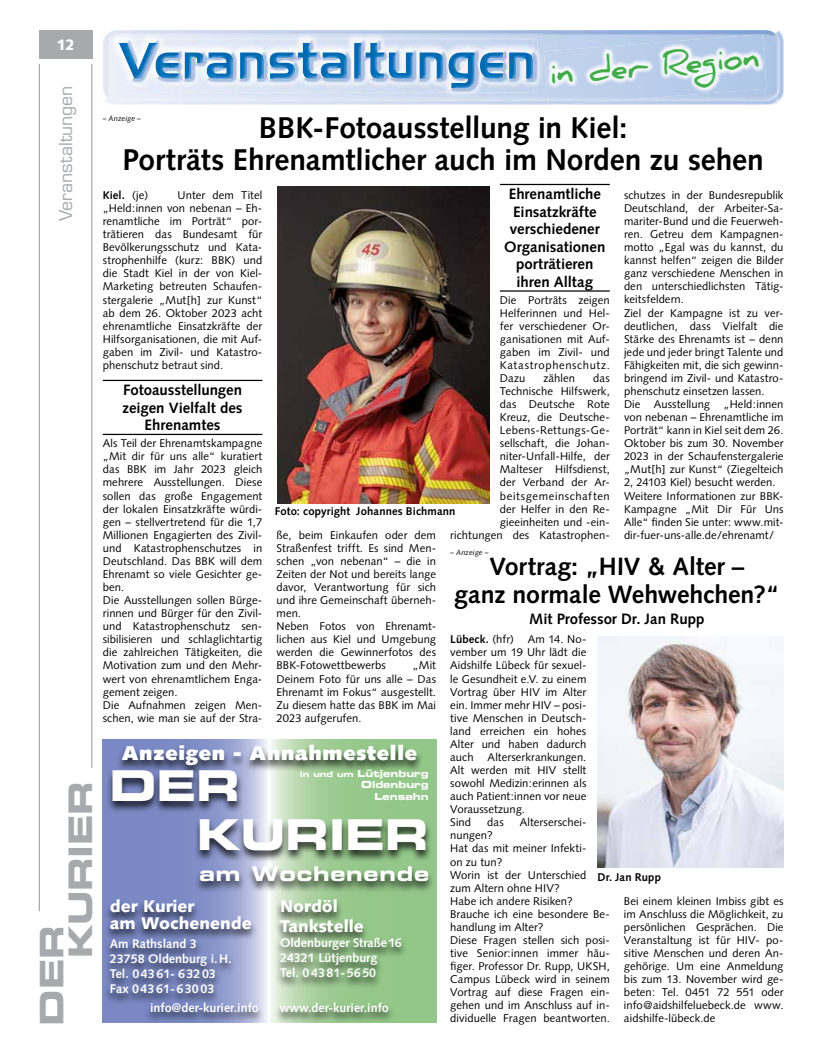
<style>
.page{position:relative;width:819px;height:1053px;background:#fff}
.page>*{position:absolute;margin:0;border:0;box-sizing:border-box;transform-origin:0 0}
.t1{font:42.5px/48.6px "Eurostile LT Std Bold Ex 2";letter-spacing:-.01em;color:#fff}
.t2{font:32.5px/28.9px "Eurostile LT Std Bold Ex 2";letter-spacing:-.01em;color:#a7a9ac}
.t3{font:700 31.25px "Daniel";color:#41ad49}
.t4{font:700 30px/32.5px "Syntax LT Std";letter-spacing:-.005em;color:#000;text-align:center}
.t5{font:700 25px/27.5px "Syntax LT Std";letter-spacing:-.005em;color:#000;text-align:center}
.t6{font:20.25px "Eurostile LT Std Bold Ex 2";letter-spacing:.04em;color:#fff}
.t7{font:900 20px "Syntax LT Std";letter-spacing:.04em;color:#fff}
.t8{font:17.5px "Eurostile LT Std";letter-spacing:-.005em;color:#a7a9ac}
.t9{font:900 16.88px/19.4px "Syntax LT Std";color:#fff}
.t10{font:700 15px/17.5px "Syntax";color:#000;text-align:center}
.t11{font:700 15px "Syntax LT Std";letter-spacing:-.005em;color:#000}
.t12{font:900 15px "Syntax LT Std";color:#fff}
.t13{font:700 12.5px/15px "Syntax LT Std";color:#fff}
.t14{font:11.25px/13px "Syntax";letter-spacing:.005em;color:#000}
.t15{font:700 11.25px "Syntax LT Std";letter-spacing:.01em;color:#000}
.t16{font:700 11.25px "Syntax";color:#000}
.t17{font:9.75px/11.6px "Eurostile LT Std Bold Ex 2";color:#fff;text-align:right}
.t18{font:italic 7.5px "Syntax LT Std";letter-spacing:.01em;color:#000}
.s1{font-weight:400}
.s2{font-weight:700}
.s3{font-size:8.12px}
</style>
<div class="page">
<hr style="left:39px;top:64px;width:1px;height:847px;background:#939598">
<hr style="left:92px;top:64px;width:1px;height:703px;background:#939598">
<div style="left:39px;top:30px;width:53px;height:29px;background:#a7a9ac"></div>
<svg style="left:103px;top:739px;width:333px;height:283px;background:#99b7af"></svg>
<div style="left:274px;top:898px;width:133px;height:90px;background:#000;opacity:.75"></div>
<div style="left:116px;top:743px;width:307px;height:34px;background:#000;opacity:.75"></div>
<div style="left:104px;top:898px;width:153px;height:106px;background:#000;opacity:.75"></div>
<div style="left:144px;top:1001px;width:250px;height:21px;background:#000;opacity:.75"></div>
<div style="left:106px;top:769px;width:326px;height:93px;background:#000;opacity:.75"></div>
<div style="left:194px;top:864px;width:241px;height:29px;background:#000;opacity:.75"></div>
<img style="left:106px;top:30px;width:677px;height:75px">
<img style="left:778px;top:39px;width:2px;height:54px">
<img style="left:103px;top:39px;width:1px;height:52px">
<img style="left:104px;top:37px;width:1px;height:56px">
<img style="left:105px;top:30px;width:672px;height:71px">
<img style="left:109px;top:33px;width:434px;height:65px">
<img style="left:125px;top:39px;width:412px;height:54px">
<img style="left:125px;top:39px;width:408px;height:53px">
<img style="left:125px;top:43px;width:408px;height:45px">
<img style="left:547px;top:102px;width:63px;height:3px">
<img style="left:547px;top:101px;width:64px;height:1px">
<img style="left:544px;top:34px;width:222px;height:67px">
<hr style="left:103px;top:380px;width:159px;height:1px;background:#000">
<hr style="left:103px;top:434px;width:159px;height:1px;background:#000">
<img style="left:278px;top:186px;width:211px;height:317px">
<img style="left:597px;top:636px;width:186px;height:231px">
<hr style="left:500px;top:184px;width:109px;height:1px;background:#000">
<hr style="left:500px;top:290px;width:109px;height:1px;background:#000">
<p class="t12" style="left:57px;top:36px;width:20px">12</p>
<p class="t8" style="left:55px;top:221px;width:137px;rotate:-90deg">Veranstaltungen</p>
<p class="t2" style="left:37px;top:958px;width:179px;text-indent:-67px;rotate:-90deg">DER<br>KURIER</p>
<p class="t3" style="left:548px;top:56px;width:212px;rotate:-5deg">in der Region</p>
<p class="t4" style="left:122px;top:111px;width:643px">BBK-Fotoausstellung in Kiel:<br>Porträts Ehrenamtlicher auch im Norden zu sehen</p>
<p class="t10" style="left:504px;top:185px;width:103px">Ehrenamtliche<br>Einsatzkräfte verschiedener<br>Organisationen porträtieren ihren Alltag</p>
<p class="t14" style="left:500px;top:293px;width:111px;text-align:justify">Die Porträts zeigen Helferinnen und Hel&shy;fer verschiedener Or&shy;ganisationen mit Auf&shy;gaben im Zivil- und Katastrophenschutz.<br>Dazu</p>
<p class="t18" style="left:103px;top:114px;width:40px">– Anzeige –</p>
<p class="t14" style="left:624px;top:188px;width:161px">schutzes in der Bundesrepublik<br>Deutschland, der Arbeiter-Sa&shy;mariter-Bund und die Feuerweh&shy;ren. Getreu dem Kampagnen&shy;motto „Egal was du kannst, du kannst helfen“ zeigen die Bilder ganz verschiedene Menschen in den unterschiedlichsten Tätig&shy;keitsfeldern.<br>Ziel der Kampagne ist zu ver&shy;deutlichen, dass Vielfalt die<br>Stärke des Ehrenamts ist – denn jede und jeder bringt Talente und<br>Fähigkeiten mit, die sich gewinn&shy;bringend im Zivil- und Katastro&shy;phenschutz einsetzen lassen.<br>Die Ausstellung „Held:innen von nebenan – Ehrenamtliche im<br>Porträt“ kann in Kiel seit dem 26.<br>Oktober bis zum 30. November<br>2023 in der Schaufenstergalerie „Mut[h] zur Kunst“ (Ziegelteich<br>2, 24103 Kiel) besucht werden.<br>Weitere Informationen zur BBK-<br>Kampagne „Mit Dir Für Uns<br>Alle“ finden Sie unter: www.mit&shy;dir-fuer-uns-alle.de/ehrenamt/</p>
<p class="t14" style="left:103px;top:188px;width:161px;text-align:justify;text-indent:75px">Unter dem Titel „Held:innen von nebenan – Eh&shy;renamtliche im Porträt“ por&shy;trätieren das Bundesamt für Bevölkerungsschutz und Kata&shy;strophenhilfe (kurz: BBK) und die Stadt Kiel in der von Kiel-Marketing betreuten Schaufen&shy;stergalerie „Mut[h] zur Kunst“ ab dem 26. Oktober 2023 acht ehrenamtliche Einsatzkräfte der Hilfsorganisationen, die mit Auf&shy;gaben im Zivil- und Katastro&shy;phenschutz betraut sind.</p>
<p class="t10" style="left:123px;top:381px;width:121px">Fotoausstellungen zeigen Vielfalt des<br>Ehrenamtes</p>
<p class="t14" style="left:103px;top:437px;width:161px">Als Teil der Ehrenamtskampagne „Mit dir für uns alle“ kuratiert das BBK im Jahr 2023 gleich mehrere Ausstellungen. Diese sollen das große Engagement der lokalen Einsatzkräfte würdi&shy;gen – stellvertretend für die 1,7<br>Millionen Engagierten des Zivil&shy;und Katastrophenschutzes in<br>Deutschland. Das BBK will dem<br>Ehrenamt so viele Gesichter ge&shy;ben.<br>Die Ausstellungen sollen Bürge&shy;rinnen und Bürger für den Zivil&shy;und Katastrophenschutz sen&shy;sibilisieren und schlaglichtartig die zahlreichen Tätigkeiten, die<br>Motivation zum und den Mehr&shy;wert von ehrenamtlichem Enga&shy;gement zeigen.<br>Die Aufnahmen zeigen Men&shy;schen, wie man sie auf der Stra-</p>
<p class="t16" style="left:103px;top:189px;width:47px">Kiel. <span class="s1">(je)</span></p>
<p class="t14" style="left:450px;top:371px;width:161px;text-align:right">das<br>Technische Hilfswerk,<br>das Deutsche Rote<br>Kreuz, die Deutsche-<br>Lebens-Rettungs-Ge&shy;sellschaft, die Johan&shy;niter-Unfall-Hilfe, der<br>Malteser Hilfsdienst,<br>der Verband der Ar&shy;beitsgemeinschaften<br>der Helfer in den Re&shy;gieeinheiten und -ein&shy;richtungen des Katastrophen-</p>
<p class="t14" style="left:543px;top:371px;width:33px">zählen</p>
<p class="t15" style="left:275px;top:505px;width:182px">Foto: copyright Johannes Bichmann</p>
<p class="t14" style="left:276px;top:528px;width:161px">ße, beim Einkaufen oder dem<br>Straßenfest trifft. Es sind Men&shy;schen „von nebenan“ – die in<br>Zeiten der Not und bereits lange davor, Verantwortung für sich und ihre Gemeinschaft überneh&shy;men.<br>Neben Fotos von Ehrenamt&shy;lichen aus Kiel und Umgebung werden die Gewinnerfotos des<br>BBK-Fotowettbewerbs</p>
<p class="t18" style="left:450px;top:548px;width:40px">– Anzeige –</p>
<p class="t5" style="left:454px;top:553px;width:327px">Vortrag: „HIV &amp; Alter –<br>ganz normale Wehwehchen?“</p>
<p class="t11" style="left:529px;top:610px;width:177px">Mit Professor Dr. Jan Rupp</p>
<p class="t14" style="left:450px;top:633px;width:138px"><span class="s2">Lübeck.</span> (hfr) Am 14. No&shy;vember um 19 Uhr lädt die<br>Aidshilfe Lübeck für sexuel&shy;le Gesundheit e.V. zu einem<br>Vortrag über HIV im Alter ein. Immer mehr HIV – posi&shy;tive Menschen in Deutsch&shy;land erreichen ein hohes<br>Alter und haben dadurch auch Alterserkrankungen.<br>Alt werden mit HIV stellt sowohl Medizin:erinnen als auch Patient:innen vor neue<br>Voraussetzung.<br>Sind</p>
<p class="t14" style="left:276px;top:659px;width:161px;text-align:justify;text-indent:136px">„Mit Deinem Foto für uns alle – Das Ehrenamt im Fokus“ ausgestellt.<br>Zu diesem hatte das BBK im Mai 2023 aufgerufen.</p>
<p class="t7" style="left:122px;top:741px;width:297px">Anzeigen - Annahmestelle</p>
<p class="t17" style="left:300px;top:767px;width:130px"><span class="s3">in und um</span> Lütjenburg<br>Oldenburg<br>Lensahn</p>
<p class="t1" style="left:197px;top:760px;width:233px;text-indent:-88px">Der<br>Kurier</p>
<p class="t6" style="left:199px;top:859px;width:231px">am Wochenende</p>
<p class="t14" style="left:487px;top:815px;width:18px">das</p>
<p class="t14" style="left:520px;top:815px;width:68px">Alterserschei-</p>
<p class="t14" style="left:450px;top:829px;width:161px">nungen?<br>Hat das mit meiner Infekti-<br>on zu tun?<br>Worin ist der Unterschied zum Altern ohne HIV?<br>Habe ich andere Risiken?<br>Brauche ich eine besondere Be&shy;handlung im Alter?<br>Diese Fragen stellen sich posi&shy;tive Senior:innen immer häu&shy;figer. Professor Dr. Rupp, UKSH,<br>Campus Lübeck wird in seinem<br>Vortrag auf diese Fragen ein&shy;gehen und im Anschluss auf in&shy;dividuelle Fragen beantworten.</p>
<p class="t15" style="left:597px;top:870px;width:65px">Dr. Jan Rupp</p>
<p class="t14" style="left:624px;top:894px;width:161px;text-align:justify">Bei einem kleinen Imbiss gibt es im Anschluss die Möglichkeit, zu persönlichen Gesprächen. Die Veranstaltung ist für HIV- po&shy;sitive Menschen und deren An&shy;gehörige. Um eine Anmeldung bis zum 13. November wird ge&shy;beten: Tel. 0451 72 551 oder info@aidshilfeluebeck.de www. aidshilfe-lübeck.de</p>
<p class="t9" style="left:110px;top:898px;width:143px;line-height:16.9px">der Kurier<br>am Wochenende</p>
<p class="t13" style="left:110px;top:935px;width:123px">Am Rathsland 3<br>23758 Oldenburg i. H.<br>Tel. 0 43 61- 6 32 03<br>Fax 0 43 61- 6 30 03</p>
<p class="t13" style="left:150px;top:1000px;width:110px">info@der-kurier.info</p>
<p class="t13" style="left:280px;top:1000px;width:111px">www.der-kurier.info</p>
<p class="t9" style="left:280px;top:896px;width:85px">Nordöl<br>Tankstelle</p>
<p class="t13" style="left:280px;top:934px;width:123px">Oldenburger Straße 16<br>24321 Lütjenburg<br>Tel. 0 43 81- 56 50</p>
</div>
